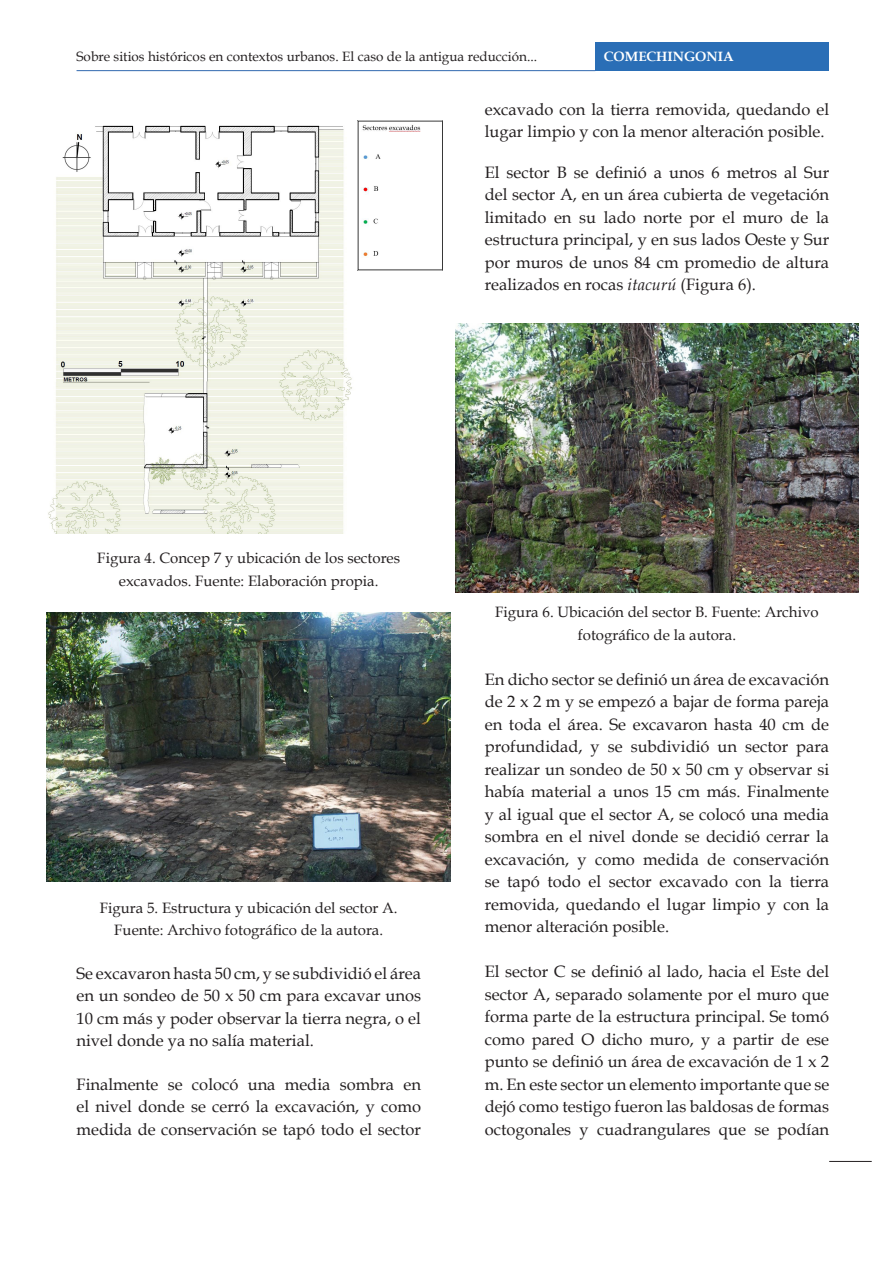
<style>
.page{position:relative;width:893px;height:1263px;background:#fff}
.page>*{position:absolute;margin:0;border:0;box-sizing:border-box;transform-origin:0 0}
.t1{font:16.5px/22.5px "Book Antiqua";color:#231f20;text-align:justify}
.t2{font:15px/22.5px "Book Antiqua";color:#231f20;text-align:center}
.t3{font:13.5px "Book Antiqua";color:#231f20}
.t4{font:700 13.5px "Book Antiqua";color:#fff}
.s1{font-style:italic}
</style>
<div class="page">
<div style="left:595px;top:43px;width:234px;height:28px;background:#2a6eb6"></div>
<hr style="left:77px;top:70px;width:518px;height:1px;background:#3169b0">
<hr style="left:829px;top:1161px;width:43px;height:1px;background:#231f20">
<img style="left:47px;top:613px;width:404px;height:269px">
<img style="left:48px;top:125px;width:304px;height:408px">
<img style="left:357px;top:120px;width:85px;height:151px">
<img style="left:455px;top:323px;width:404px;height:270px">
<p class="t3" style="left:77px;top:47px;width:462px">Sobre sitios históricos en contextos urbanos. El caso de la antigua reducción...</p>
<p class="t4" style="left:604px;top:48px;width:131px">COMECHINGONIA</p>
<p class="t1" style="left:485px;top:98px;width:346px">excavado con la tierra removida, quedando el lugar limpio y con la menor alteración posible.</p>
<p class="t1" style="left:485px;top:161px;width:346px">El sector B se definió a unos 6 metros al Sur del sector A, en un área cubierta de vegetación limitado en su lado norte por el muro de la estructura principal, y en sus lados Oeste y Sur por muros de unos 84 cm promedio de altura realizados en rocas <span class="s1">itacurú</span> (Figura 6).</p>
<p class="t2" style="left:97px;top:547px;width:304px">Figura 4. Concep 7 y ubicación de los sectores excavados. Fuente: Elaboración propia.</p>
<p class="t2" style="left:100px;top:896px;width:299px">Figura 5. Estructura y ubicación del sector A.<br>Fuente: Archivo fotográfico de la autora.</p>
<p class="t1" style="left:77px;top:962px;width:346px">Se excavaron hasta 50 cm, y se subdividió el área en un sondeo de 50 x 50 cm para excavar unos 10 cm más y poder observar la tierra negra, o el nivel donde ya no salía material.</p>
<p class="t1" style="left:77px;top:1073px;width:346px">Finalmente se colocó una media sombra en el nivel donde se cerró la excavación, y como medida de conservación se tapó todo el sector</p>
<p class="t2" style="left:495px;top:601px;width:325px">Figura 6. Ubicación del sector B. Fuente: Archivo fotográfico de la autora.</p>
<p class="t1" style="left:485px;top:668px;width:346px">En dicho sector se definió un área de excavación de 2 x 2 m y se empezó a bajar de forma pareja en toda el área. Se excavaron hasta 40 cm de profundidad, y se subdividió un sector para realizar un sondeo de 50 x 50 cm y observar si había material a unos 15 cm más. Finalmente y al igual que el sector A, se colocó una media sombra en el nivel donde se decidió cerrar la excavación, y como medida de conservación se tapó todo el sector excavado con la tierra removida, quedando el lugar limpio y con la menor alteración posible.</p>
<p class="t1" style="left:485px;top:960px;width:346px">El sector C se definió al lado, hacia el Este del sector A, separado solamente por el muro que forma parte de la estructura principal. Se tomó como pared O dicho muro, y a partir de ese punto se definió un área de excavación de 1 x 2 m. En este sector un elemento importante que se dejó como testigo fueron las baldosas de formas octogonales y cuadrangulares que se podían</p>
</div>
